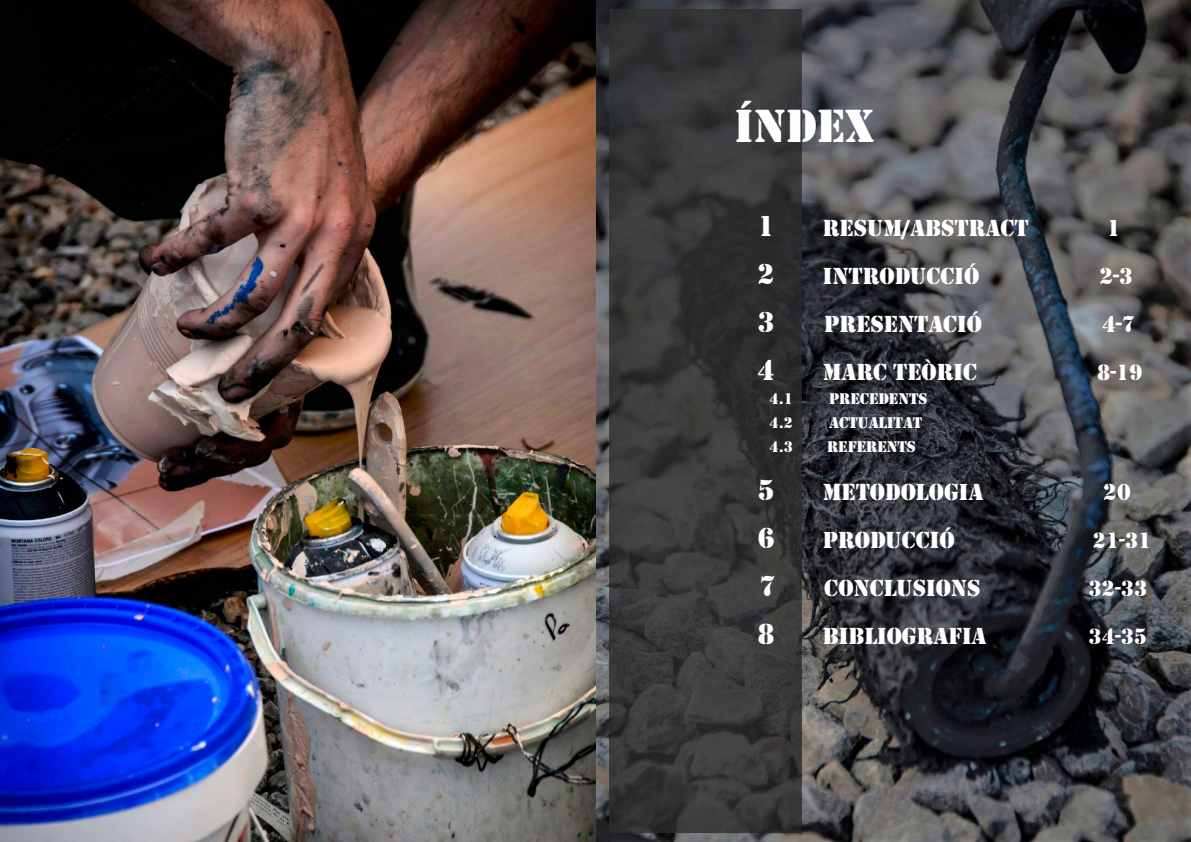
<style>
.page{position:relative;width:1191px;height:842px;background:#fff}
.page>*{position:absolute;margin:0;border:0;box-sizing:border-box;transform-origin:0 0}
.t1{font:48px "Stencil";color:#fff}
.t2{font:30px "Stencil";color:#fff}
.t3{font:24px "Stencil";color:#fff}
.t4{font:23px "Stencil";color:#fff}
.t5{font:16px "Stencil";color:#fff}
</style>
<div class="page">
<img style="left:0;top:0;width:1191px;height:842px">
<h1 class="t1" style="left:734px;top:98px;width:141px">ÍNDEX</h1>
<p class="t2" style="left:757px;top:209px;width:19px">1</p>
<p class="t3" style="left:823px;top:214px;width:207px">RESUM/ABSTRACT</p>
<p class="t3" style="left:1106px;top:214px;width:15px">1</p>
<p class="t2" style="left:757px;top:257px;width:19px">2</p>
<p class="t3" style="left:823px;top:262px;width:41px">INTRODUCCI</p>
<p class="t3" style="left:964px;top:262px;width:17px">Ó</p>
<p class="t3" style="left:1099px;top:262px;width:35px">2-3</p>
<p class="t2" style="left:757px;top:305px;width:19px">3</p>
<p class="t3" style="left:824px;top:310px;width:158px">PRESENTACIÓ</p>
<p class="t3" style="left:1102px;top:310px;width:35px">4-7</p>
<p class="t2" style="left:757px;top:353px;width:19px">4</p>
<p class="t3" style="left:822px;top:358px;width:156px">MARC TEÒRIC</p>
<p class="t4" style="left:1097px;top:359px;width:47px">8-19</p>
<p class="t5" style="left:769px;top:389px;width:25px">4.1</p>
<p class="t5" style="left:829px;top:389px;width:11px">PRECEDE</p>
<p class="t5" style="left:898px;top:389px;width:21px">NTS</p>
<p class="t5" style="left:769px;top:413px;width:25px">4.2</p>
<p class="t5" style="left:829px;top:413px;width:11px">ACTUA</p>
<p class="t5" style="left:878px;top:413px;width:19px">LITAT</p>
<p class="t5" style="left:769px;top:437px;width:25px">4.3</p>
<p class="t5" style="left:827px;top:437px;width:41px">REFERE</p>
<p class="t5" style="left:886px;top:437px;width:21px">NTS</p>
<p class="t2" style="left:757px;top:473px;width:19px">5</p>
<p class="t3" style="left:823px;top:478px;width:17px">METODO</p>
<p class="t3" style="left:916px;top:478px;width:56px">LOGIA</p>
<p class="t3" style="left:1103px;top:478px;width:29px">20</p>
<p class="t2" style="left:757px;top:521px;width:19px">6</p>
<p class="t3" style="left:823px;top:526px;width:16px">PRODUCCI</p>
<p class="t3" style="left:939px;top:526px;width:17px">Ó</p>
<p class="t4" style="left:1092px;top:527px;width:60px">21-31</p>
<p class="t2" style="left:759px;top:569px;width:19px">7</p>
<p class="t3" style="left:824px;top:574px;width:87px">CONCLUSIO</p>
<p class="t3" style="left:951px;top:574px;width:29px">NS</p>
<p class="t4" style="left:1088px;top:575px;width:60px">32-33</p>
<p class="t2" style="left:757px;top:617px;width:19px">8</p>
<p class="t3" style="left:823px;top:622px;width:152px">BIBLIOGRAFIA</p>
<p class="t4" style="left:1088px;top:623px;width:60px">34-35</p>
</div>
